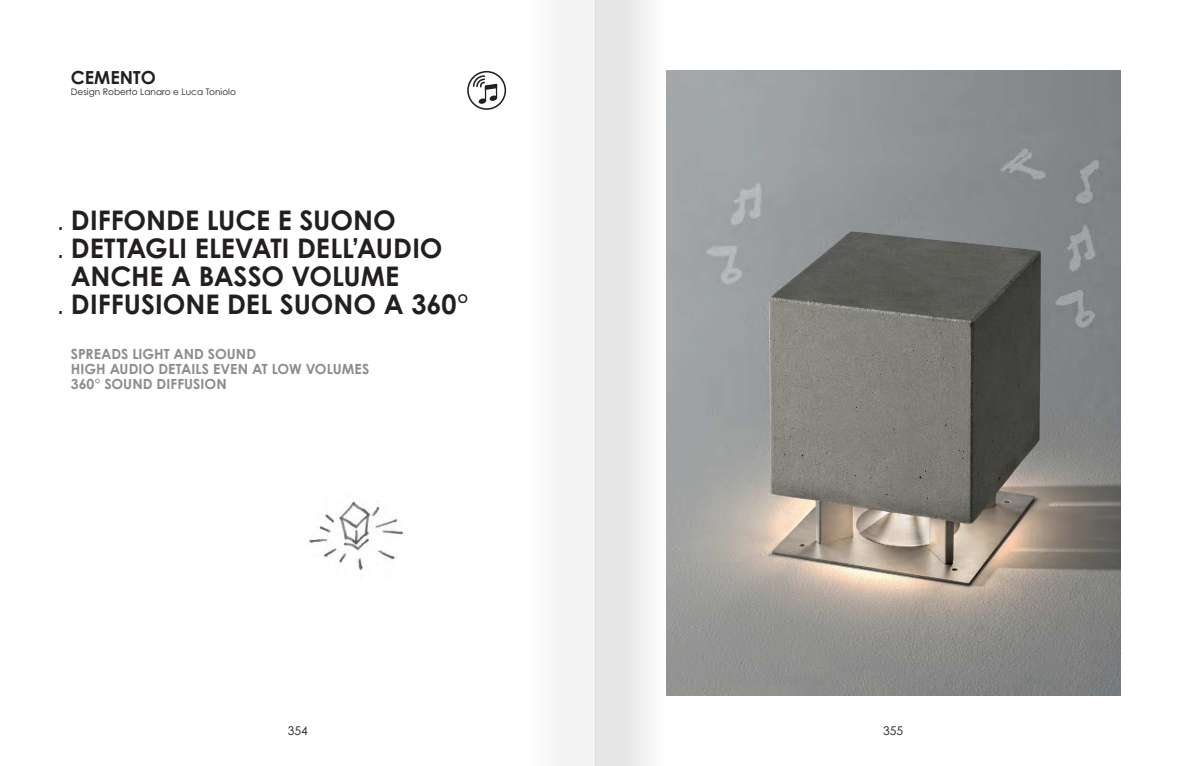
<style>
.page{position:relative;width:1191px;height:766px;background:#fff}
.page>*{position:absolute;margin:0;border:0;box-sizing:border-box;transform-origin:0 0}
.t1{font:700 27px "Century Gothic Pro";color:#231f20}
.t2{font:700 18px "Century Gothic Pro";color:#231f20}
.t3{font:700 14px/15px "Century Gothic Pro";letter-spacing:.005em;color:#8a8c8f}
.t4{font:12px "Century Gothic Pro";color:#231f20}
.t5{font:9px "Century Gothic Pro";color:#231f20}
.s1{font-family:"Helvetica Neue LT Std";font-weight:300;font-size:28px}
</style>
<div class="page">
<img style="left:666px;top:71px;width:454px;height:623px">
<img style="left:309px;top:501px;width:94px;height:69px">
<svg style="left:467px;top:71px;width:39px;height:39px"></svg>
<div style="left:595px;top:0;width:69px;height:765px;background:linear-gradient(to right,#e0e0e0,#f8f9f8)"></div>
<div style="left:526px;top:0;width:69px;height:765px;background:#f4f4f4"></div>
<p class="t2" style="left:71px;top:66px;width:86px">CEMENTO</p>
<p class="t5" style="left:71px;top:86px;width:166px">Design Roberto Lanaro e Luca Toniolo</p>
<p class="t1" style="left:57px;top:203px;width:341px"><span class="s1">.</span> DIFFONDE LUCE E SUONO</p>
<p class="t1" style="left:57px;top:231px;width:387px"><span class="s1">.</span> DETTAGLI ELEVATI DELL’AUDIO</p>
<p class="t1" style="left:71px;top:259px;width:330px">ANCHE A BASSO VOLUME</p>
<p class="t1" style="left:57px;top:287px;width:413px"><span class="s1">.</span> DIFFUSIONE DEL SUONO A 360°</p>
<p class="t3" style="left:71px;top:346px;width:300px">SPREADS LIGHT AND SOUND<br>HIGH AUDIO DETAILS EVEN AT LOW VOLUMES<br>360° SOUND DIFFUSION</p>
<p class="t4" style="left:288px;top:723px;width:21px">354</p>
<p class="t4" style="left:883px;top:723px;width:21px">355</p>
</div>
